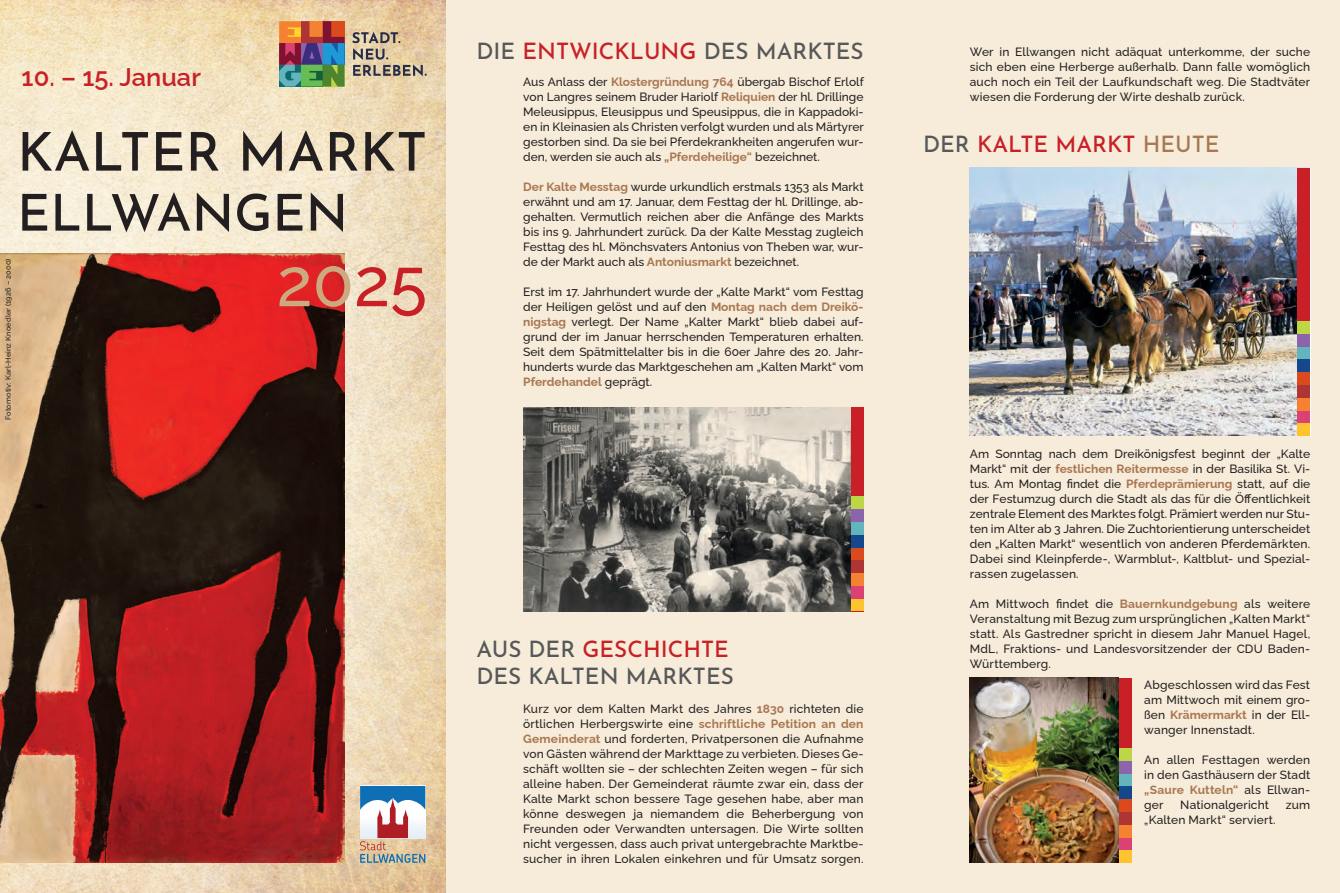
<style>
.page{position:relative;width:1340px;height:893px;background:#fff}
.page>*{position:absolute;margin:0;border:0;box-sizing:border-box;transform-origin:0 0}
.t1{font:500 67.35px "Raleway";color:#cda980}
.t2{font:500 53.1px "Josefin Sans";color:#231f20}
.t3{font:500 50.55px "Josefin Sans";color:#231f20}
.t4{font:600 25.5px "Raleway";color:#c82026}
.t5{font:500 22.5px/27px "Josefin Sans";color:#57585a}
.t6{font:500 22.5px "Josefin Sans";color:#c82026}
.t7{font:500 12px/15px "Raleway";letter-spacing:.01em;color:#231f20;text-align:justify}
.t8{font:500 7.5px "Raleway";letter-spacing:.01em;color:#231f20}
.s1{color:#c82026}
.s2{font-weight:700;color:#a97752}
.s3{color:#57585a}
.s4{color:#a97752}
</style>
<div class="page">
<img style="left:0;top:0;width:446px;height:893px">
<div style="left:446px;top:0;width:893px;height:893px;background:#f6ecd9"></div>
<img style="left:969px;top:168px;width:328px;height:268px">
<div style="left:1297px;top:168px;width:13px;height:268px;background:#c82026"></div>
<img style="left:969px;top:678px;width:149px;height:185px">
<div style="left:1118px;top:678px;width:13px;height:185px;background:#c82026"></div>
<img style="left:0;top:254px;width:344px;height:609px">
<svg style="left:279px;top:21px;width:65px;height:66px;background:#7e6c5d"></svg>
<svg style="left:352px;top:32px;width:75px;height:44px;background:#b9a88e"></svg>
<img style="left:523px;top:407px;width:327px;height:204px">
<div style="left:850px;top:407px;width:13px;height:204px;background:#c82026"></div>
<div style="left:850px;top:598px;width:13px;height:13px;background:#fcc52f"></div>
<div style="left:850px;top:586px;width:13px;height:13px;background:#db4172"></div>
<div style="left:850px;top:573px;width:13px;height:13px;background:#f48232"></div>
<div style="left:850px;top:560px;width:13px;height:13px;background:#af3534"></div>
<div style="left:850px;top:547px;width:13px;height:13px;background:#da4a1d"></div>
<div style="left:850px;top:535px;width:13px;height:12px;background:#13488c"></div>
<div style="left:850px;top:522px;width:13px;height:13px;background:#62b5bd"></div>
<div style="left:850px;top:509px;width:13px;height:13px;background:#8c64ab"></div>
<div style="left:850px;top:497px;width:13px;height:12px;background:#bcd646"></div>
<div style="left:1297px;top:423px;width:13px;height:13px;background:#fcc52f"></div>
<div style="left:1297px;top:410px;width:13px;height:13px;background:#db4172"></div>
<div style="left:1297px;top:398px;width:13px;height:13px;background:#f48232"></div>
<div style="left:1297px;top:385px;width:13px;height:13px;background:#af3534"></div>
<div style="left:1297px;top:372px;width:13px;height:13px;background:#da4a1d"></div>
<div style="left:1297px;top:359px;width:13px;height:13px;background:#13488c"></div>
<div style="left:1297px;top:346px;width:13px;height:13px;background:#62b5bd"></div>
<div style="left:1297px;top:334px;width:13px;height:12px;background:#8c64ab"></div>
<div style="left:1297px;top:321px;width:13px;height:13px;background:#bcd646"></div>
<div style="left:1118px;top:850px;width:13px;height:13px;background:#fcc52f"></div>
<div style="left:1118px;top:837px;width:13px;height:13px;background:#db4172"></div>
<div style="left:1118px;top:825px;width:13px;height:13px;background:#f48232"></div>
<div style="left:1118px;top:812px;width:13px;height:13px;background:#af3534"></div>
<div style="left:1118px;top:799px;width:13px;height:13px;background:#da4a1d"></div>
<div style="left:1118px;top:786px;width:13px;height:13px;background:#13488c"></div>
<div style="left:1118px;top:773px;width:13px;height:13px;background:#62b5bd"></div>
<div style="left:1118px;top:761px;width:13px;height:12px;background:#8c64ab"></div>
<div style="left:1118px;top:748px;width:13px;height:13px;background:#bcd646"></div>
<svg style="left:360px;top:786px;width:65px;height:77px"></svg>
<h3 class="t4" style="left:22px;top:57px;width:181px">10. – 15. Januar</h3>
<h2 class="t2" style="left:17px;top:107px;width:411px">KALTER MARKT</h2>
<h3 class="t3" style="left:17px;top:170px;width:332px">ELLWANGEN</h3>
<p class="t8" style="left:2px;top:420px;width:163px;rotate:-90deg">Fotomotiv: Karl-Heinz Knoedler (1926 – 2000)</p>
<h1 class="t1" style="left:276px;top:230px;width:152px">20<span class="s1">25</span></h1>
<h3 class="t5" style="left:476px;top:35px;width:389px">DIE <span class="s1">ENTWICKLUNG</span> DES MARKTES</h3>
<p class="t7" style="left:523px;top:73px;width:342px">Aus Anlass der <span class="s2">Klostergründung 764</span> übergab Bischof Erlolf von Langres seinem Bruder Hariolf <span class="s2">Reliquien</span> der hl. Drillinge Meleusippus, Eleusippus und Speusippus, die in Kappadoki&shy;en in Kleinasien als Christen verfolgt wurden und als Märtyrer gestorben sind. Da sie bei Pferdekrankheiten angerufen wur&shy;den, werden sie auch als <span class="s2">„Pferdeheilige“</span> bezeichnet.</p>
<p class="t7" style="left:523px;top:178px;width:342px"><span class="s2">Der Kalte Messtag</span> wurde urkundlich erstmals 1353 als Markt erwähnt und am 17. Januar, dem Festtag der hl. Drillinge, ab&shy;gehalten. Vermutlich reichen aber die Anfänge des Markts bis ins 9. Jahrhundert zurück. Da der Kalte Messtag zugleich Festtag des hl. Mönchsvaters Antonius von Theben war, wur&shy;de der Markt auch als <span class="s2">Antoniusmarkt</span> bezeichnet.</p>
<p class="t7" style="left:523px;top:283px;width:342px">Erst im 17. Jahrhundert wurde der „Kalte Markt“ vom Festtag der Heiligen gelöst und auf den <span class="s2">Montag nach dem Dreikö&shy;nigstag</span> verlegt. Der Name „Kalter Markt“ blieb dabei auf&shy;grund der im Januar herrschenden Temperaturen erhalten.<br>Seit dem Spätmittelalter bis in die 60er Jahre des 20. Jahr&shy;hunderts wurde das Marktgeschehen am „Kalten Markt“ vom <span class="s2">Pferdehandel</span> geprägt.</p>
<h3 class="t5" style="left:476px;top:633px;width:259px">AUS DER <span class="s1">GESCHICHTE<br></span>DES KALTEN MARKTES</h3>
<p class="t7" style="left:523px;top:700px;width:342px">Kurz vor dem Kalten Markt des Jahres <span class="s2">1830</span> richteten die örtlichen Herbergswirte eine <span class="s2">schriftliche Petition an den Gemeinderat</span> und forderten, Privatpersonen die Aufnahme von Gästen während der Markttage zu verbieten. Dieses Ge&shy;schäft wollten sie – der schlechten Zeiten wegen – für sich alleine haben. Der Gemeinderat räumte zwar ein, dass der Kalte Markt schon bessere Tage gesehen habe, aber man könne deswegen ja niemandem die Beherbergung von Freunden oder Verwandten untersagen. Die Wirte sollten nicht vergessen, dass auch privat untergebrachte Marktbe&shy;sucher in ihren Lokalen einkehren und für Umsatz sorgen.</p>
<p class="t7" style="left:969px;top:43px;width:342px">Wer in Ellwangen nicht adäquat unterkomme, der suche sich eben eine Herberge außerhalb. Dann falle womöglich auch noch ein Teil der Laufkundschaft weg. Die Stadtväter wiesen die Forderung der Wirte deshalb zurück.</p>
<h3 class="t6" style="left:923px;top:125px;width:298px"><span class="s3">DER</span> KALTE MARKT <span class="s4">HEUTE</span></h3>
<p class="t7" style="left:969px;top:445px;width:342px">Am Sonntag nach dem Dreikönigsfest beginnt der „Kalte Markt“ mit der <span class="s2">festlichen Reitermesse</span> in der Basilika St. Vi&shy;tus. Am Montag findet die <span class="s2">Pferdeprämierung</span> statt, auf die der Festumzug durch die Stadt als das für die Öffentlichkeit zentrale Element des Marktes folgt. Prämiert werden nur Stu&shy;ten im Alter ab 3 Jahren. Die Zuchtorientierung unterscheidet den „Kalten Markt“ wesentlich von anderen Pferdemärkten.<br>Dabei sind Kleinpferde-, Warmblut-, Kaltblut- und Spezial&shy;rassen zugelassen.</p>
<p class="t7" style="left:969px;top:595px;width:342px">Am Mittwoch findet die <span class="s2">Bauernkundgebung</span> als weitere Veranstaltung mit Bezug zum ursprünglichen „Kalten Markt“ statt. Als Gastredner spricht in diesem Jahr Manuel Hagel, MdL, Fraktions- und Landesvorsitzender der CDU Baden-Württemberg.</p>
<p class="t7" style="left:1144px;top:676px;width:167px">Abgeschlossen wird das Fest am Mittwoch mit einem gro&shy;ßen <span class="s2">Krämermarkt</span> in der Ell&shy;wanger Innenstadt.</p>
<p class="t7" style="left:1144px;top:751px;width:167px">An allen Festtagen werden in den Gasthäusern der Stadt <span class="s2">„Saure Kutteln“</span> als Ellwan&shy;ger</p>
<p class="t7" style="left:1180px;top:796px;width:90px">Nationalgericht</p>
<p class="t7" style="left:1285px;top:796px;width:26px">zum</p>
<p class="t7" style="left:1144px;top:811px;width:133px">„Kalten Markt“ serviert.</p>
</div>
